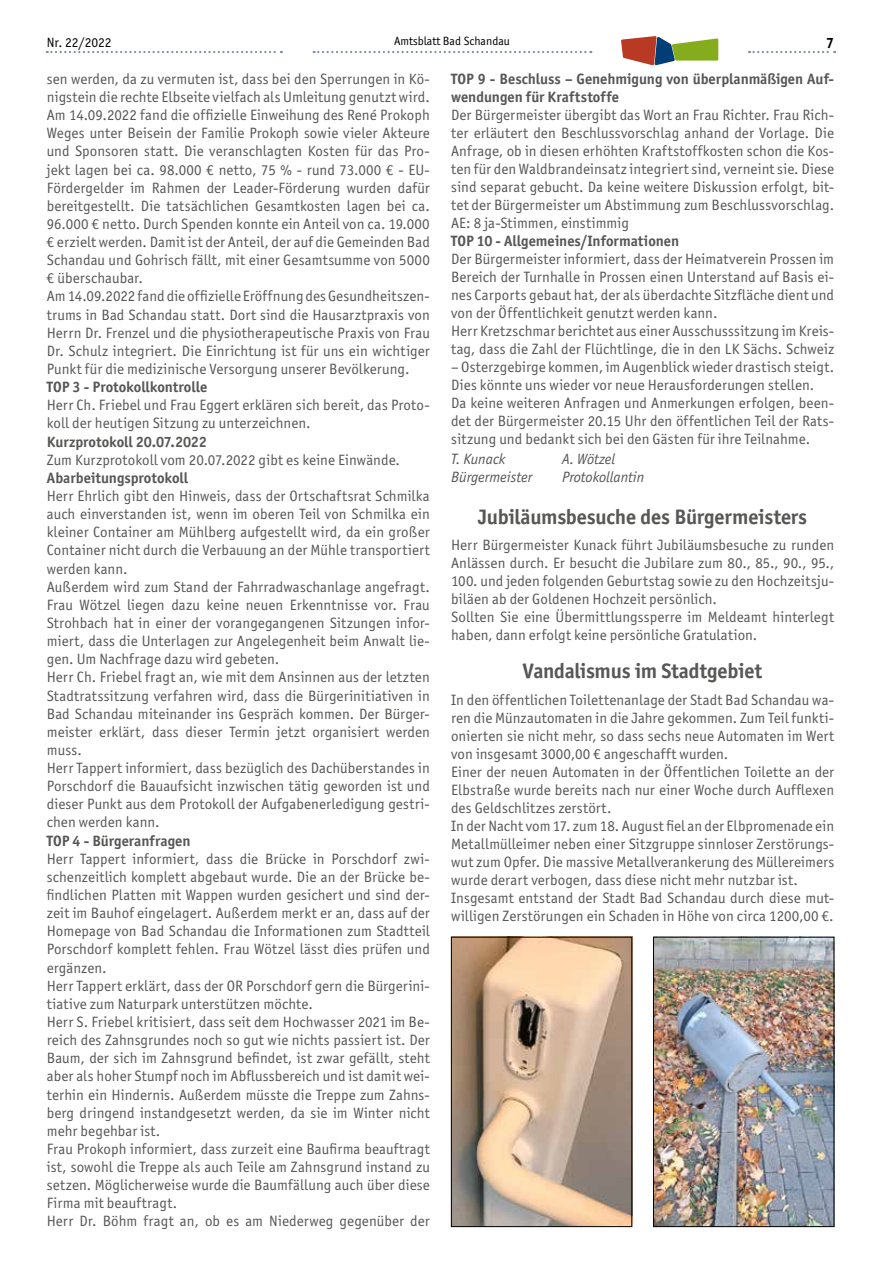
<style>
.page{position:relative;width:881px;height:1263px;background:#fff}
.page>*{position:absolute;margin:0;border:0;box-sizing:border-box;transform-origin:0 0}
.t1{font:700 21px "Officina San ITC";letter-spacing:-.01em;color:#575756}
.t2{font:15px/18.1px "Officina San ITC";letter-spacing:.005em;color:#575756}
.t3{font:700 15px/18px "Officina San ITC";color:#575756}
.t4{font:italic 15px "Officina San ITC";color:#575756}
.t5{font:700 15px "Officina San ITC";color:#000}
.t6{font:13.5px "Officina San ITC";color:#000}
.t7{font:12px "Officina San ITC";color:#000}
</style>
<div class="page">
<svg style="left:313px;top:51px;width:278px;height:2px"></svg>
<svg style="left:47px;top:51px;width:235px;height:2px"></svg>
<svg style="left:748px;top:51px;width:86px;height:2px"></svg>
<svg style="left:621px;top:36px;width:97px;height:29px"></svg>
<img style="left:453px;top:939px;width:176px;height:286px">
<div style="left:451px;top:937px;width:180px;height:290px;border:1px solid #000"></div>
<img style="left:655px;top:939px;width:176px;height:286px">
<div style="left:653px;top:937px;width:180px;height:290px;border:1px solid #000"></div>
<p class="t6" style="left:47px;top:34px;width:66px">Nr. 22/2022</p>
<p class="t7" style="left:394px;top:34px;width:117px">Amtsblatt Bad Schandau</p>
<p class="t5" style="left:825px;top:34px;width:10px">7</p>
<p class="t2" style="left:47px;top:70px;width:384px">sen werden, da zu vermuten ist, dass bei den Sperrungen in Kö&shy;nigstein die rechte Elbseite vielfach als Umleitung genutzt wird.<br>Am 14.09.2022 fand die offizielle Einweihung des René Prokoph Weges unter Beisein der Familie Prokoph sowie vieler Akteure und Sponsoren statt. Die veranschlagten Kosten für das Pro&shy;jekt lagen bei ca. 98.000 € netto, 75 % - rund 73.000 € - EU-Fördergelder im Rahmen der Leader-Förderung wurden dafür bereitgestellt. Die tatsächlichen Gesamtkosten lagen bei ca.<br>96.000 € netto. Durch Spenden konnte ein Anteil von ca. 19.000 € erzielt werden. Damit ist der Anteil, der auf die Gemeinden Bad Schandau und Gohrisch fällt, mit einer Gesamtsumme von 5000 € überschaubar.<br>Am 14.09.2022 fand die offizielle Eröffnung des Gesundheitszen&shy;trums in Bad Schandau statt. Dort sind die Hausarztpraxis von Herrn Dr. Frenzel und die physiotherapeutische Praxis von Frau Dr. Schulz integriert. Die Einrichtung ist für uns ein wichtiger Punkt für die medizinische Versorgung unserer Bevölkerung.</p>
<p class="t3" style="left:47px;top:378px;width:162px">TOP 3 - Protokollkontrolle</p>
<p class="t2" style="left:47px;top:396px;width:384px">Herr Ch. Friebel und Frau Eggert erklären sich bereit, das Proto&shy;koll der heutigen Sitzung zu unterzeichnen.</p>
<p class="t3" style="left:47px;top:432px;width:161px">Kurzprotokoll 20.07.2022</p>
<p class="t2" style="left:47px;top:450px;width:354px">Zum Kurzprotokoll vom 20.07.2022 gibt es keine Einwände.</p>
<p class="t3" style="left:47px;top:469px;width:143px">Abarbeitungsprotokoll</p>
<p class="t2" style="left:47px;top:487px;width:384px">Herr Ehrlich gibt den Hinweis, dass der Ortschaftsrat Schmilka auch einverstanden ist, wenn im oberen Teil von Schmilka ein kleiner Container am Mühlberg aufgestellt wird, da ein großer Container nicht durch die Verbauung an der Mühle transportiert werden kann.<br>Außerdem wird zum Stand der Fahrradwaschanlage angefragt.<br>Frau Wötzel liegen dazu keine neuen Erkenntnisse vor. Frau Strohbach hat in einer der vorangegangenen Sitzungen infor&shy;miert, dass die Unterlagen zur Angelegenheit beim Anwalt lie&shy;gen. Um Nachfrage dazu wird gebeten.<br>Herr Ch. Friebel fragt an, wie mit dem Ansinnen aus der letzten Stadtratssitzung verfahren wird, dass die Bürgerinitiativen in Bad Schandau miteinander ins Gespräch kommen. Der Bürger&shy;meister erklärt, dass dieser Termin jetzt organisiert werden muss.<br>Herr Tappert informiert, dass bezüglich des Dachüberstandes in Porschdorf die Bauaufsicht inzwischen tätig geworden ist und dieser Punkt aus dem Protokoll der Aufgabenerledigung gestri&shy;chen werden kann.</p>
<p class="t3" style="left:47px;top:831px;width:145px">TOP 4 - Bürgeranfragen</p>
<p class="t2" style="left:47px;top:849px;width:384px">Herr Tappert informiert, dass die Brücke in Porschdorf zwi&shy;schenzeitlich komplett abgebaut wurde. Die an der Brücke be&shy;findlichen Platten mit Wappen wurden gesichert und sind der&shy;zeit im Bauhof eingelagert. Außerdem merkt er an, dass auf der Homepage von Bad Schandau die Informationen zum Stadtteil Porschdorf komplett fehlen. Frau Wötzel lässt dies prüfen und ergänzen.<br>Herr Tappert erklärt, dass der OR Porschdorf gern die Bürgerini&shy;tiative zum Naturpark unterstützen möchte.<br>Herr S. Friebel kritisiert, dass seit dem Hochwasser 2021 im Be&shy;reich des Zahnsgrundes noch so gut wie nichts passiert ist. Der Baum, der sich im Zahnsgrund befindet, ist zwar gefällt, steht aber als hoher Stumpf noch im Abflussbereich und ist damit wei&shy;terhin ein Hindernis. Außerdem müsste die Treppe zum Zahns&shy;berg dringend instandgesetzt werden, da sie im Winter nicht mehr begehbar ist.<br>Frau Prokoph informiert, dass zurzeit eine Baufirma beauftragt ist, sowohl die Treppe als auch Teile am Zahnsgrund instand zu setzen. Möglicherweise wurde die Baumfällung auch über diese Firma mit beauftragt.<br>Herr Dr. Böhm fragt an, ob es am Niederweg gegenüber der</p>
<p class="t3" style="left:451px;top:69px;width:384px">TOP 9 - Beschluss – Genehmigung von überplanmäßigen Auf&shy;wendungen für Kraftstoffe</p>
<p class="t2" style="left:451px;top:106px;width:384px;text-align:justify">Der Bürgermeister übergibt das Wort an Frau Richter. Frau Rich&shy;ter erläutert den Beschlussvorschlag anhand der Vorlage. Die Anfrage, ob in diesen erhöhten Kraftstoffkosten schon die Kos&shy;ten für den Waldbrandeinsatz integriert sind, verneint sie. Diese sind separat gebucht. Da keine weitere Diskussion erfolgt, bit&shy;tet der Bürgermeister um Abstimmung zum Beschlussvorschlag.<br>AE: 8 ja-Stimmen, einstimmig</p>
<p class="t3" style="left:451px;top:231px;width:229px">TOP 10 - Allgemeines/Informationen</p>
<p class="t2" style="left:451px;top:250px;width:384px">Der Bürgermeister informiert, dass der Heimatverein Prossen im Bereich der Turnhalle in Prossen einen Unterstand auf Basis ei&shy;nes Carports gebaut hat, der als überdachte Sitzfläche dient und von der Öffentlichkeit genutzt werden kann.<br>Herr Kretzschmar berichtet aus einer Ausschusssitzung im Kreis&shy;tag, dass die Zahl der Flüchtlinge, die in den LK Sächs. Schweiz</p>
<p class="t2" style="left:451px;top:358px;width:384px">– Osterzgebirge kommen, im Augenblick wieder drastisch steigt.<br>Dies könnte uns wieder vor neue Herausforderungen stellen.<br>Da keine weiteren Anfragen und Anmerkungen erfolgen, been&shy;det der Bürgermeister 20.15 Uhr den öffentlichen Teil der Rats&shy;sitzung und bedankt sich bei den Gästen für ihre Teilnahme.</p>
<p class="t4" style="left:451px;top:451px;width:56px">T. Kunack</p>
<p class="t4" style="left:562px;top:451px;width:54px">A. Wötzel</p>
<p class="t4" style="left:451px;top:468px;width:83px">Bürgermeister</p>
<p class="t4" style="left:562px;top:468px;width:84px">Protokollantin</p>
<h1 class="t1" style="left:478px;top:503px;width:330px">Jubiläumsbesuche des Bürgermeisters</h1>
<p class="t2" style="left:451px;top:536px;width:384px">Herr Bürgermeister Kunack führt Jubiläumsbesuche zu runden Anlässen durch. Er besucht die Jubilare zum 80., 85., 90., 95., 100. und jeden folgenden Geburtstag sowie zu den Hochzeitsju&shy;biläen ab der Goldenen Hochzeit persönlich.<br>Sollten Sie eine Übermittlungssperre im Meldeamt hinterlegt haben, dann erfolgt keine persönliche Gratulation.</p>
<h1 class="t1" style="left:522px;top:658px;width:241px">Vandalismus im Stadtgebiet</h1>
<p class="t2" style="left:451px;top:690px;width:384px">In den öffentlichen Toilettenanlage der Stadt Bad Schandau wa&shy;ren die Münzautomaten in die Jahre gekommen. Zum Teil funkti&shy;onierten sie nicht mehr, so dass sechs neue Automaten im Wert von insgesamt 3000,00 € angeschafft wurden.<br>Einer der neuen Automaten in der Öffentlichen Toilette an der Elbstraße wurde bereits nach nur einer Woche durch Aufflexen des Geldschlitzes zerstört.<br>In der Nacht vom 17. zum 18. August fiel an der Elbpromenade ein Metallmülleimer neben einer Sitzgruppe sinnloser Zerstörungs&shy;wut zum Opfer. Die massive Metallverankerung des Müllereimers wurde derart verbogen, dass diese nicht mehr nutzbar ist.<br>Insgesamt entstand der Stadt Bad Schandau durch diese mut&shy;willigen Zerstörungen ein Schaden in Höhe von circa 1200,00 €.</p>
</div>
